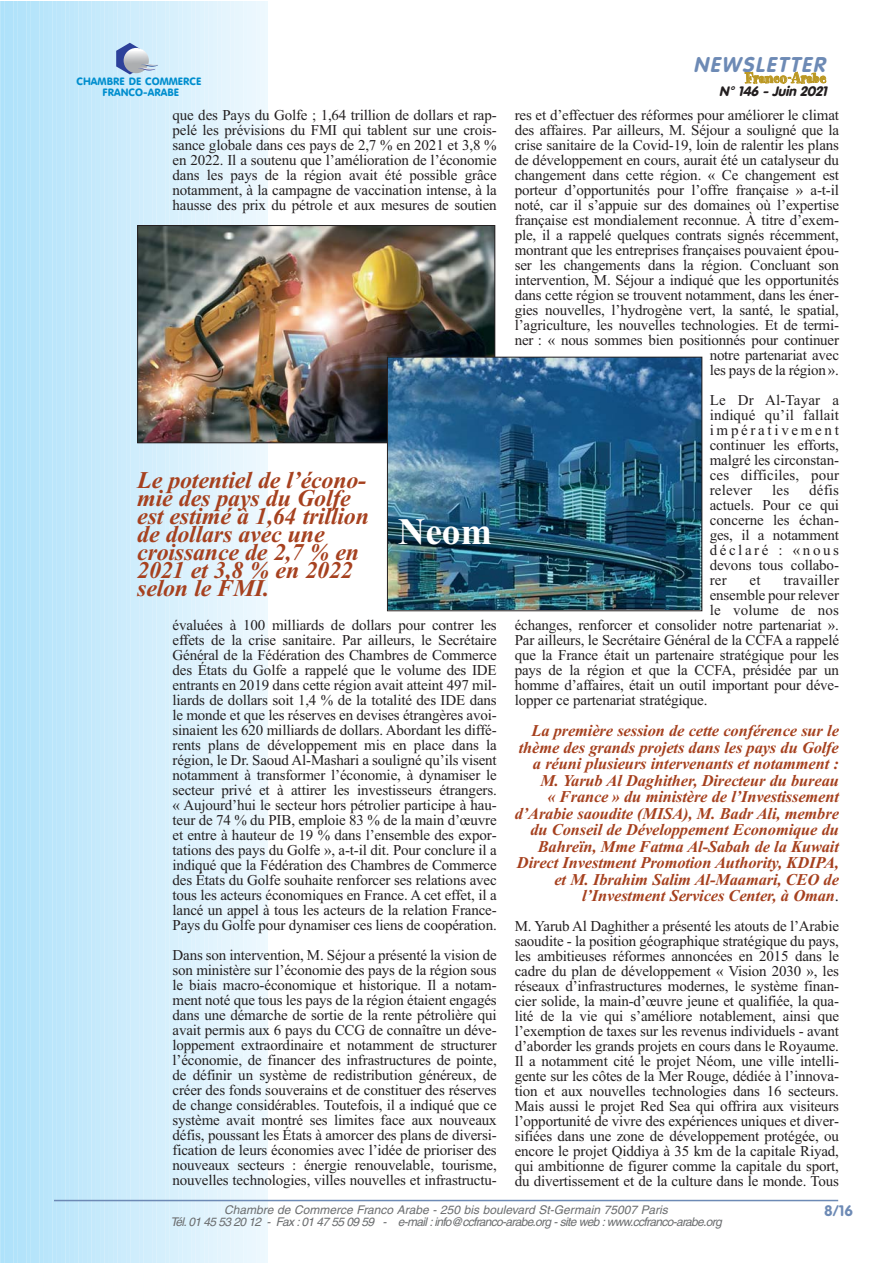
<style>
.page{position:relative;width:893px;height:1263px;background:#fff}
.page>*{position:absolute;margin:0;border:0;box-sizing:border-box;transform-origin:0 0}
.t1{font:700 37.5px "Times New Roman";color:#fff}
.t2{font:italic 700 24px/18px "Times New Roman";letter-spacing:-.01em;color:#a6411f}
.t3{font:italic 700 21px "VAG Rounded";color:#6d8ab5}
.t4{font:italic 700 16.5px/16.5px "Times New Roman";letter-spacing:-.01em;color:#a6411f;text-align:right}
.t5{font:16.5px "Spumoni LP";letter-spacing:.02em;color:#bb9824}
.t6{font:15px/15px "Times New Roman";letter-spacing:-.01em;color:#231f20;text-align:justify}
.t7{font:15px "Times New Roman";letter-spacing:.01em;color:#231f20}
.t8{font:700 15px "VAG Rounded";color:#6d8ab5}
.t9{font:italic 900 13.5px "VAG Rounded";color:#231f20}
.t10{font:italic 12px/12px "Helvetica";color:#6c6e70;text-align:center}
.t11{font:10.5px/10.5px "VAG Rounded BT";letter-spacing:.005em;color:#008ece;text-align:center}
.s1{font-weight:400;font-style:normal;color:#231f20}
</style>
<div class="page">
<div style="left:0;top:1px;width:7px;height:1262px;background:#aee2fa"></div>
<div style="left:6px;top:1px;width:10px;height:1262px;background:#b0e2fa"></div>
<svg style="left:13px;top:1px;width:1px;height:1262px"></svg>
<div style="left:15px;top:1px;width:10px;height:1262px;background:#b2e3fa"></div>
<div style="left:24px;top:1px;width:9px;height:1262px;background:#b4e4fa"></div>
<svg style="left:32px;top:1px;width:10px;height:1262px;background:#b7e4fa"></svg>
<div style="left:41px;top:1px;width:10px;height:1262px;background:#b9e5fa"></div>
<div style="left:50px;top:1px;width:9px;height:1262px;background:#bbe6fb"></div>
<div style="left:58px;top:1px;width:10px;height:1262px;background:#bde7fb"></div>
<div style="left:67px;top:1px;width:10px;height:1262px;background:#bfe7fb"></div>
<div style="left:76px;top:1px;width:9px;height:1262px;background:#c1e8fb"></div>
<div style="left:85px;top:1px;width:9px;height:1262px;background:#c3e9fb"></div>
<div style="left:93px;top:1px;width:10px;height:1262px;background:#c5eafb"></div>
<div style="left:102px;top:1px;width:9px;height:1262px;background:#c8eafb"></div>
<div style="left:111px;top:1px;width:9px;height:1262px;background:#caebfc"></div>
<div style="left:119px;top:1px;width:10px;height:1262px;background:#ccecfc"></div>
<div style="left:128px;top:1px;width:9px;height:1262px;background:#ceedfc"></div>
<div style="left:137px;top:1px;width:9px;height:1262px;background:#d0edfc"></div>
<div style="left:145px;top:1px;width:10px;height:1262px;background:#d2eefc"></div>
<div style="left:154px;top:1px;width:10px;height:1262px;background:#d4effc"></div>
<div style="left:163px;top:1px;width:9px;height:1262px;background:#d6f0fc"></div>
<div style="left:171px;top:1px;width:10px;height:1262px;background:#d8f0fc"></div>
<div style="left:180px;top:1px;width:10px;height:1262px;background:#daf1fd"></div>
<div style="left:189px;top:1px;width:9px;height:1262px;background:#ddf2fd"></div>
<div style="left:197px;top:1px;width:10px;height:1262px;background:#dff3fd"></div>
<div style="left:206px;top:1px;width:10px;height:1262px;background:#e1f3fd"></div>
<div style="left:215px;top:1px;width:9px;height:1262px;background:#e3f4fd"></div>
<div style="left:223px;top:1px;width:10px;height:1262px;background:#e5f5fd"></div>
<div style="left:232px;top:1px;width:10px;height:1262px;background:#e7f6fd"></div>
<div style="left:241px;top:1px;width:9px;height:1262px;background:#e9f7fe"></div>
<div style="left:249px;top:1px;width:10px;height:1262px;background:#ebf7fe"></div>
<div style="left:258px;top:1px;width:10px;height:1262px;background:#edf8fe"></div>
<svg style="left:116px;top:43px;width:42px;height:31px"></svg>
<hr style="left:54px;top:1200px;width:784px;height:1px;background:#6d8ab5">
<img style="left:139px;top:227px;width:354px;height:214px">
<div style="left:137px;top:225px;width:358px;height:218px;border:1px solid #231f20"></div>
<img style="left:389px;top:359px;width:311px;height:250px">
<div style="left:387px;top:357px;width:315px;height:254px;border:1px solid #231f20"></div>
<p class="t11" style="left:77px;top:77px;width:126px">CHAMBRE DE COMMERCE<br>FRANCO-ARABE</p>
<p class="t6" style="left:172px;top:109px;width:326px">que des Pays du Golfe ; 1,64 trillion de dollars et rap&shy;pelé les prévisions du FMI qui tablent sur une crois&shy;sance globale dans ces pays de 2,7 % en 2021 et 3,8 % en 2022. Il a soutenu que l’amélioration de l’économie dans les pays de la région avait été possible grâce notamment, à la campagne de vaccination intense, à la hausse des prix du pétrole et aux mesures de soutien</p>
<h2 class="t2" style="left:137px;top:473px;width:233px">Le potentiel de l’écono&shy;mie des pays du Golfe est estimé à 1,64 trillion de dollars avec une croissance de 2,7 % en<br>2021 et 3,8 % en 2022 selon le FMI.</h2>
<h1 class="t1" style="left:398px;top:519px;width:95px">Neom</h1>
<p class="t6" style="left:172px;top:619px;width:326px">évaluées à 100 milliards de dollars pour contrer les effets de la crise sanitaire. Par ailleurs, le Secrétaire Général de la Fédération des Chambres de Commerce des États du Golfe a rappelé que le volume des IDE entrants en 2019 dans cette région avait atteint 497 mil&shy;liards de dollars soit 1,4 % de la totalité des IDE dans le monde et que les réserves en devises étrangères avoi&shy;sinaient les 620 milliards de dollars. Abordant les diffé&shy;rents plans de développement mis en place dans la région, le Dr. Saoud Al-Mashari a souligné qu’ils visent notamment à transformer l’économie, à dynamiser le secteur privé et à attirer les investisseurs étrangers. « Aujourd’hui le secteur hors pétrolier participe à hau&shy;teur de 74 % du PIB, emploie 83 % de la main d’œuvre et entre à hauteur de 19 % dans l’ensemble des expor&shy;tations des pays du Golfe », a-t-il dit. Pour conclure il a indiqué que la Fédération des Chambres de Commerce des États du Golfe souhaite renforcer ses relations avec tous les acteurs économiques en France. A cet effet, il a lancé un appel à tous les acteurs de la relation France-Pays du Golfe pour dynamiser ces liens de coopération.</p>
<p class="t6" style="left:172px;top:949px;width:326px">Dans son intervention, M. Séjour a présenté la vision de son ministère sur l’économie des pays de la région sous le biais macro-économique et historique. Il a notam&shy;ment noté que tous les pays de la région étaient engagés dans une démarche de sortie de la rente pétrolière qui avait permis aux 6 pays du CCG de connaître un déve&shy;loppement extraordinaire et notamment de structurer l’économie, de financer des infrastructures de pointe, de définir un système de redistribution généreux, de créer des fonds souverains et de constituer des réserves de change considérables. Toutefois, il a indiqué que ce système avait montré ses limites face aux nouveaux défis, poussant les États à amorcer des plans de diversi&shy;fication de leurs économies avec l’idée de prioriser des nouveaux secteurs : énergie renouvelable, tourisme, nouvelles technologies, villes nouvelles et infrastructu-</p>
<h3 class="t3" style="left:693px;top:56px;width:137px">NEWSLETTER</h3>
<p class="t5" style="left:745px;top:72px;width:82px">Franco-Arabe</p>
<p class="t9" style="left:719px;top:85px;width:112px">N° 146 - Juin 2021</p>
<p class="t6" style="left:515px;top:109px;width:326px;text-align:right">res et d’effectuer des réformes pour améliorer le climat des affaires. Par ailleurs, M. Séjour a souligné que la crise sanitaire de la Covid-19, loin de ralentir les plans de développement en cours, aurait été un catalyseur du changement dans cette région. « Ce changement est porteur d’opportunités pour l’offre française » a-t-il noté, car il s’appuie sur des domaines où l’expertise française est mondialement reconnue. À titre d’exem&shy;ple, il a rappelé quelques contrats signés récemment, montrant que les entreprises françaises pouvaient épou&shy;ser les changements dans la région. Concluant son intervention, M. Séjour a indiqué que les opportunités dans cette région se trouvent notamment, dans les éner&shy;gies nouvelles, l’hydrogène vert, la santé, le spatial, l’agriculture, les nouvelles technologies. Et de termi&shy;ner : « nous sommes bien positionnés pour continuer notre partenariat avec<br>les pays de la région ».</p>
<p class="t6" style="left:710px;top:394px;width:131px">Le Dr Al-Tayar a indiqué qu’il fallait impérativement continuer les efforts, malgré les circonstan&shy;ces difficiles, pour relever</p>
<p class="t6" style="left:710px;top:484px;width:131px;text-indent:99px">défis actuels. Pour ce qui concerne les échan&shy;ges, il a notamment déclaré : «nous devons tous collabo&shy;rer</p>
<p class="t6" style="left:772px;top:484px;width:18px">les</p>
<p class="t6" style="left:750px;top:574px;width:12px">et</p>
<p class="t7" style="left:783px;top:574px;width:57px">travailler</p>
<p class="t6" style="left:710px;top:589px;width:131px">ensemble pour relever</p>
<p class="t7" style="left:710px;top:604px;width:131px">le volume de nos</p>
<p class="t6" style="left:515px;top:619px;width:326px">échanges, renforcer et consolider notre partenariat ».</p>
<p class="t6" style="left:515px;top:634px;width:326px">Par ailleurs, le Secrétaire Général de la CCFA a rappelé</p>
<p class="t6" style="left:515px;top:649px;width:326px">que la France était un partenaire stratégique pour les</p>
<p class="t6" style="left:515px;top:664px;width:326px">pays de la région et que la CCFA, présidée par un</p>
<p class="t6" style="left:515px;top:679px;width:326px">homme d’affaires, était un outil important pour déve-</p>
<p class="t6" style="left:515px;top:694px;width:194px">lopper ce partenariat stratégique.</p>
<p class="t4" style="left:515px;top:724px;width:326px">La première session de cette conférence sur le thème des grands projets dans les pays du Golfe a réuni plusieurs intervenants et notamment :<br>M. Yarub Al Daghither, Directeur du bureau<br>« France » du ministère de l’Investissement d’Arabie saoudite (MISA), M. Badr Ali, membre du Conseil de Développement Economique du Bahreïn, Mme Fatma Al-Sabah de la Kuwait Direct Investment Promotion Authority, KDIPA, et M. Ibrahim Salim Al-Maamari, CEO de l’Investment Services Center, à Oman<span class="s1">.</span></p>
<p class="t6" style="left:515px;top:920px;width:326px">M. Yarub Al Daghither a présenté les atouts de l’Arabie saoudite - la position géographique stratégique du pays, les ambitieuses réformes annoncées en 2015 dans le cadre du plan de développement « Vision 2030 », les réseaux d’infrastructures modernes, le système finan&shy;cier solide, la main-d’œuvre jeune et qualifiée, la qua&shy;lité de la vie qui s’améliore notablement, ainsi que l’exemption de taxes sur les revenus individuels - avant d’aborder les grands projets en cours dans le Royaume.<br>Il a notamment cité le projet Néom, une ville intelli&shy;gente sur les côtes de la Mer Rouge, dédiée à l’innova&shy;tion et aux nouvelles technologies dans 16 secteurs.<br>Mais aussi le projet Red Sea qui offrira aux visiteurs l’opportunité de vivre des expériences uniques et diver&shy;sifiées dans une zone de développement protégée, ou encore le projet Qiddiya à 35 km de la capitale Riyad, qui ambitionne de figurer comme la capitale du sport, du divertissement et de la culture dans le monde. Tous</p>
<p class="t10" style="left:170px;top:1204px;width:555px">Chambre de Commerce Franco Arabe - 250 bis boulevard St-Germain 75007 Paris<br>Tél. 01 45 53 20 12 - Fax: 01 47 55 09 59 - e-mail: info@ccfranco-arabe.org -site web : www.ccfranco-arabe.org</p>
<p class="t8" style="left:824px;top:1205px;width:30px">8/16</p>
</div>
